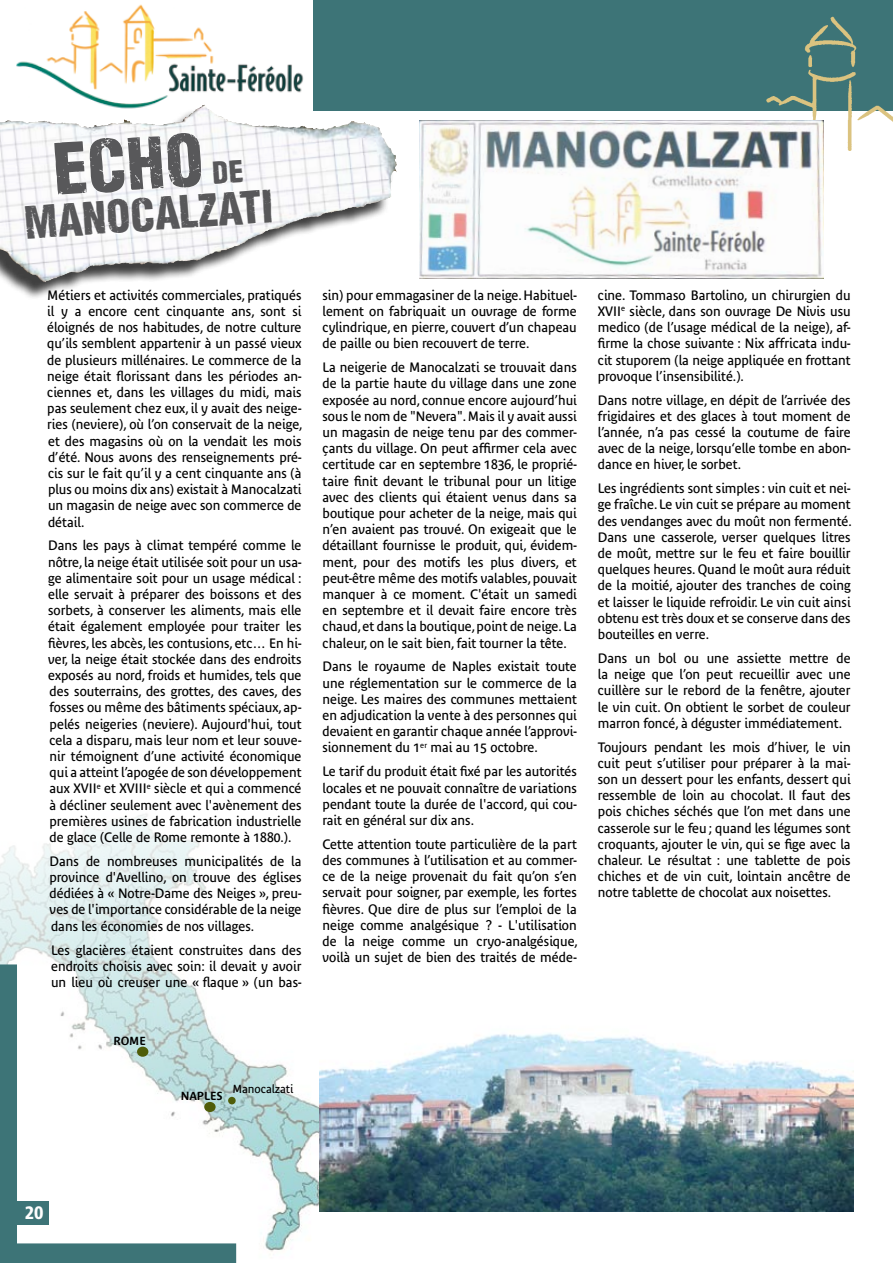
<style>
.page{position:relative;width:893px;height:1263px;background:#fff}
.page>*{position:absolute;margin:0;border:0;box-sizing:border-box;transform-origin:0 0}
.t1{font:69.6px "Daim Two";color:#58585a}
.t2{font:43.65px "Daim Two";color:#58585a}
.t3{font:900 condensed 18px "Frutiger";color:#fff}
.t4{font:13.5px/16.2px "Bienvenue";color:#000;text-align:justify}
.t5{font:11.55px "Bienvenue";color:#000}
.t6{font:600 11.55px "Bienvenue";color:#000}
</style>
<div class="page">
<img style="left:0;top:813px;width:320px;height:450px">
<svg style="left:0;top:964px;width:236px;height:299px"></svg>
<div style="left:0;top:1202px;width:48px;height:23px;background:#3d7477"></div>
<img style="left:16px;top:62px;width:288px;height:31px">
<div style="left:0;top:107px;width:416px;height:257px;background:#000;opacity:.75"></div>
<div style="left:314px;top:0;width:579px;height:111px;background:#3d7477"></div>
<img style="left:766px;top:16px;width:127px;height:135px">
<img style="left:320px;top:1033px;width:534px;height:179px">
<img style="left:420px;top:120px;width:404px;height:158px">
<svg style="left:19px;top:4px;width:259px;height:257px"></svg>
<h1 class="t1" style="left:50px;top:126px;width:152px;rotate:-4deg">ECHO</h1>
<h2 class="t2" style="left:22px;top:196px;width:252px;rotate:-4deg">MANOCALZATI</h2>
<p class="t4" style="left:47px;top:287px;width:257px">Métiers et activités commerciales, pratiqués il y a encore cent cinquante ans, sont si éloignés de nos habitudes, de notre culture qu’ils semblent appartenir à un passé vieux de plusieurs millénaires. Le commerce de la neige était florissant dans les périodes an&shy;ciennes et, dans les villages du midi, mais pas seulement chez eux, il y avait des neige&shy;ries (neviere), où l’on conservait de la neige, et des magasins où on la vendait les mois d’été. Nous avons des renseignements pré&shy;cis sur le fait qu’il y a cent cinquante ans (à plus ou moins dix ans) existait à Manocalzati un magasin de neige avec son commerce de détail.</p>
<p class="t4" style="left:48px;top:537px;width:255px">Dans les pays à climat tempéré comme le nôtre, la neige était utilisée soit pour un usa&shy;ge alimentaire soit pour un usage médical : elle servait à préparer des boissons et des sorbets, à conserver les aliments, mais elle était également employée pour traiter les fièvres, les abcès, les contusions, etc… En hi&shy;ver, la neige était stockée dans des endroits exposés au nord, froids et humides, tels que des souterrains, des grottes, des caves, des fosses ou même des bâtiments spéciaux, ap&shy;pelés neigeries (neviere). Aujourd'hui, tout cela a disparu, mais leur nom et leur souve&shy;nir témoignent d’une activité économique qui a atteint l’apogée de son développement aux XVII<sup>e</sup> et XVIII<sup>e</sup> siècle et qui a commencé à décliner seulement avec l'avènement des premières usines de fabrication industrielle de glace (Celle de Rome remonte à 1880.).</p>
<p class="t4" style="left:50px;top:853px;width:253px">Dans de nombreuses municipalités de la province d'Avellino, on trouve des églises dédiées à « Notre-Dame des Neiges », preu&shy;ves de l'importance considérable de la neige dans les économies de nos villages.</p>
<p class="t4" style="left:51px;top:942px;width:252px">Les glacières étaient construites dans des endroits choisis avec soin: il devait y avoir un lieu où creuser une « flaque » (un bas-</p>
<p class="t6" style="left:114px;top:1034px;width:9px">ROM</p>
<p class="t6" style="left:139px;top:1034px;width:8px">E</p>
<p class="t6" style="left:181px;top:1089px;width:42px">NAPLES</p>
<p class="t5" style="left:232px;top:1082px;width:62px">Manocalzati</p>
<p class="t4" style="left:322px;top:287px;width:256px">sin) pour emmagasiner de la neige. Habituel&shy;lement on fabriquait un ouvrage de forme cylindrique, en pierre, couvert d’un chapeau de paille ou bien recouvert de terre.</p>
<p class="t4" style="left:322px;top:359px;width:256px">La neigerie de Manocalzati se trouvait dans de la partie haute du village dans une zone exposée au nord, connue encore aujourd’hui sous le nom de "Nevera". Mais il y avait aussi un magasin de neige tenu par des commer&shy;çants du village. On peut affirmer cela avec certitude car en septembre 1836, le proprié&shy;taire finit devant le tribunal pour un litige avec des clients qui étaient venus dans sa boutique pour acheter de la neige, mais qui n’en avaient pas trouvé. On exigeait que le détaillant fournisse le produit, qui, évidem&shy;ment, pour des motifs les plus divers, et peut-être même des motifs valables, pouvait manquer à ce moment. C'était un samedi en septembre et il devait faire encore très chaud, et dans la boutique, point de neige. La chaleur, on le sait bien, fait tourner la tête.</p>
<p class="t4" style="left:322px;top:658px;width:256px">Dans le royaume de Naples existait toute une réglementation sur le commerce de la neige. Les maires des communes mettaient en adjudication la vente à des personnes qui devaient en garantir chaque année l’approvi&shy;sionnement du 1<sup>er</sup> mai au 15 octobre.</p>
<p class="t4" style="left:323px;top:763px;width:256px">Le tarif du produit était fixé par les autorités locales et ne pouvait connaître de variations pendant toute la durée de l'accord, qui cou&shy;rait en général sur dix ans.</p>
<p class="t4" style="left:323px;top:836px;width:257px">Cette attention toute particulière de la part des communes à l’utilisation et au commer&shy;ce de la neige provenait du fait qu’on s’en servait pour soigner, par exemple, les fortes fièvres. Que dire de plus sur l’emploi de la neige comme analgésique ? - L'utilisation de la neige comme un cryo-analgésique, voilà un sujet de bien des traités de méde-</p>
<p class="t4" style="left:598px;top:287px;width:254px">cine. Tommaso Bartolino, un chirurgien du XVII<sup>e</sup> siècle, dans son ouvrage De Nivis usu medico (de l’usage médical de la neige), af&shy;firme la chose suivante : Nix affricata indu&shy;cit stuporem (la neige appliquée en frottant provoque l’insensibilité.).</p>
<p class="t4" style="left:598px;top:392px;width:254px">Dans notre village, en dépit de l’arrivée des frigidaires et des glaces à tout moment de l’année, n’a pas cessé la coutume de faire avec de la neige, lorsqu‘elle tombe en abon&shy;dance en hiver, le sorbet.</p>
<p class="t4" style="left:598px;top:480px;width:255px">Les ingrédients sont simples : vin cuit et nei&shy;ge fraîche. Le vin cuit se prépare au moment des vendanges avec du moût non fermenté.<br>Dans une casserole, verser quelques litres de moût, mettre sur le feu et faire bouillir quelques heures. Quand le moût aura réduit de la moitié, ajouter des tranches de coing et laisser le liquide refroidir. Le vin cuit ainsi obtenu est très doux et se conserve dans des bouteilles en verre.</p>
<p class="t4" style="left:598px;top:650px;width:254px">Dans un bol ou une assiette mettre de la neige que l’on peut recueillir avec une cuillère sur le rebord de la fenêtre, ajouter le vin cuit. On obtient le sorbet de couleur marron foncé, à déguster immédiatement.</p>
<p class="t4" style="left:598px;top:739px;width:254px">Toujours pendant les mois d’hiver, le vin cuit peut s’utiliser pour préparer à la mai&shy;son un dessert pour les enfants, dessert qui ressemble de loin au chocolat. Il faut des pois chiches séchés que l’on met dans une casserole sur le feu ; quand les légumes sont croquants, ajouter le vin, qui se fige avec la chaleur. Le résultat : une tablette de pois chiches et de vin cuit, lointain ancêtre de notre tablette de chocolat aux noisettes.</p>
<h3 class="t3" style="left:25px;top:1202px;width:20px">20</h3>
</div>
